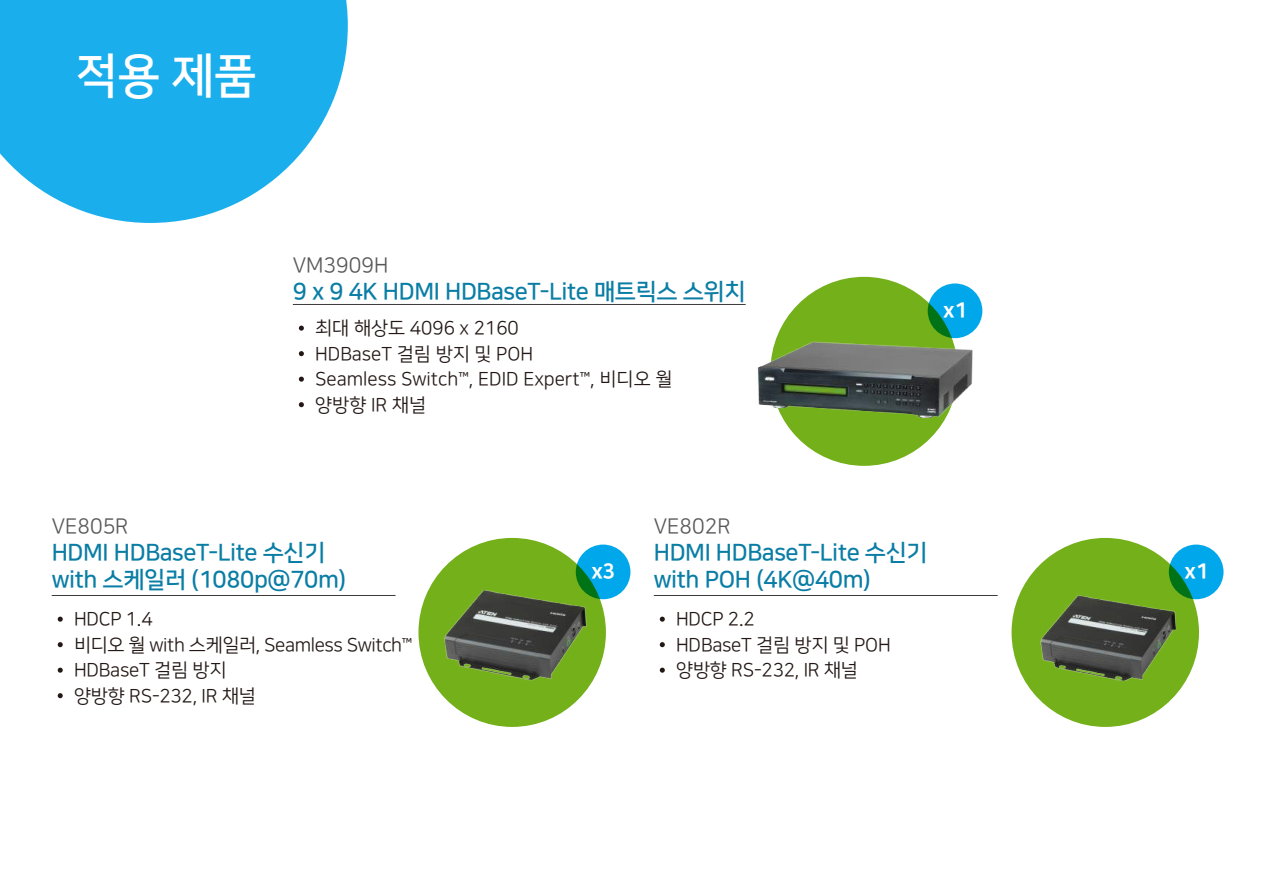
<style>
.page{position:relative;width:1263px;height:893px;background:#fff}
.page>*{position:absolute;margin:0;border:0;box-sizing:border-box;transform-origin:0 0}
.t1{font:48px "Nanum Square B";color:#fff}
.t2{font:23.25px/27px "Nanum Square B";letter-spacing:-.015em;color:#0a7da5}
.t3{font:21px "Nanum Square R";color:#595757}
.t4{font:21px "Nanum Square EB";color:#fff}
.t5{font:18.75px/25.5px "Nanum Square R";letter-spacing:-.01em;color:#231815}
</style>
<div class="page">
<svg style="left:0;top:0;width:348px;height:223px;fill:#1aafec"></svg>
<div style="left:770px;top:277px;width:188px;height:189px;background:#73b019;border-radius:50%"></div>
<hr style="left:293px;top:304px;width:453px;height:1px;background:#3e3a39">
<svg style="left:299px;top:326px;width:5px;height:5px"></svg>
<svg style="left:299px;top:377px;width:5px;height:5px"></svg>
<svg style="left:299px;top:351px;width:5px;height:5px"></svg>
<svg style="left:299px;top:402px;width:5px;height:5px"></svg>
<svg style="left:928px;top:283px;width:54px;height:55px;fill:#00a7ea"></svg>
<img style="left:758px;top:335px;width:215px;height:88px">
<div style="left:418px;top:538px;width:188px;height:189px;background:#73b019;border-radius:50%"></div>
<hr style="left:52px;top:595px;width:344px;height:1px;background:#3e3a39">
<svg style="left:58px;top:617px;width:5px;height:5px"></svg>
<svg style="left:58px;top:668px;width:5px;height:5px"></svg>
<svg style="left:58px;top:642px;width:5px;height:5px"></svg>
<svg style="left:58px;top:693px;width:5px;height:5px"></svg>
<div style="left:576px;top:545px;width:54px;height:54px;background:#00a7ea;border-radius:50%"></div>
<img style="left:427px;top:575px;width:175px;height:120px">
<div style="left:1011px;top:538px;width:188px;height:189px;background:#73b019;border-radius:50%"></div>
<hr style="left:654px;top:595px;width:344px;height:1px;background:#3e3a39">
<svg style="left:660px;top:617px;width:5px;height:5px"></svg>
<svg style="left:660px;top:668px;width:5px;height:5px"></svg>
<svg style="left:660px;top:642px;width:5px;height:5px"></svg>
<div style="left:1169px;top:545px;width:54px;height:54px;background:#00a7ea;border-radius:50%"></div>
<img style="left:1025px;top:581px;width:165px;height:114px">
<h1 class="t1" style="left:75px;top:50px;width:183px">적용 제품</h1>
<p class="t3" style="left:293px;top:254px;width:97px">VM3909H</p>
<p class="t2" style="left:293px;top:279px;width:454px">9 x 9 4K HDMI HDBaseT-Lite 매트릭스 스위치</p>
<p class="t5" style="left:315px;top:316px;width:359px">최대 해상도 4096 x 2160<br>HDBaseT 걸림 방지 및 POH<br>Seamless Switch<sup>™</sup>, EDID Expert<sup>™</sup>, 비디오 월 양방향 IR 채널</p>
<p class="t4" style="left:943px;top:299px;width:25px">x1</p>
<p class="t3" style="left:52px;top:516px;width:78px">VE805R</p>
<p class="t2" style="left:52px;top:540px;width:296px">HDMI HDBaseT-Lite 수신기 with 스케일러 (1080p@70m)</p>
<p class="t5" style="left:74px;top:607px;width:340px">HDCP 1.4<br>비디오 월 with 스케일러, Seamless Switch<sup>™<br></sup>HDBaseT 걸림 방지<br>양방향 RS-232, IR 채널</p>
<p class="t4" style="left:591px;top:560px;width:25px">x3</p>
<p class="t3" style="left:654px;top:516px;width:78px">VE802R</p>
<p class="t2" style="left:654px;top:540px;width:275px">HDMI HDBaseT-Lite 수신기 with POH (4K@40m)</p>
<p class="t5" style="left:676px;top:607px;width:216px">HDCP 2.2<br>HDBaseT 걸림 방지 및 POH 양방향 RS-232, IR 채널</p>
<p class="t4" style="left:1184px;top:560px;width:25px">x1</p>
</div>
